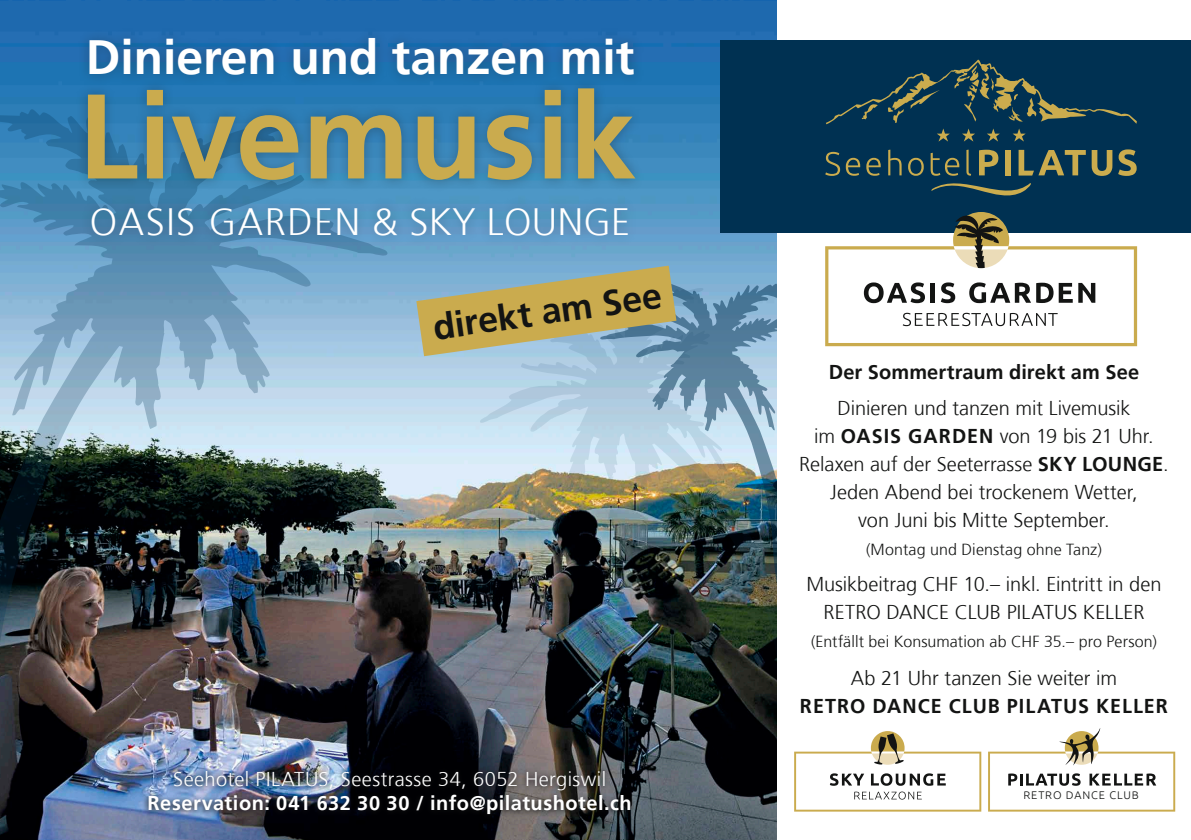
<style>
.page{position:relative;width:1191px;height:840px;background:#fff}
.page>*{position:absolute;margin:0;border:0;box-sizing:border-box;transform-origin:0 0}
.t1{font:700 120px "Frutiger LT Std";color:#caab4e}
.t2{font:700 48px "Frutiger LT Std";color:#fff}
.t3{font:300 38px "Frutiger LT Std";letter-spacing:.04em;color:#fff}
.t4{font:700 35.8px "Frutiger LT Std";color:#131413}
.t5{font:300 20px/28px "Frutiger LT Std";color:#131413;text-align:center}
.t6{font:700 20px "Frutiger LT Std";letter-spacing:.025em;color:#fff}
.t7{font:300 20px "Frutiger LT Std";letter-spacing:.02em;color:#fff}
.t8{font:700 20px "Frutiger LT Std";letter-spacing:.05em;color:#131413}
.t9{font:700 20px "Frutiger LT Std";letter-spacing:.005em;color:#131413}
.t10{font:300 16px "Frutiger LT Std";letter-spacing:.01em;color:#131413}
.t11{font:300 11px "Ubuntu";letter-spacing:.08em;color:#131413}
.s1{font-weight:700}
</style>
<div class="page">
<img style="left:0;top:0;width:777px;height:839px">
<div style="left:720px;top:40px;width:471px;height:192px;background:#003152"></div>
<svg style="left:826px;top:60px;width:311px;height:81px"></svg>
<svg style="left:825px;top:152px;width:35px;height:24px"></svg>
<svg style="left:866px;top:158px;width:14px;height:18px"></svg>
<svg style="left:888px;top:149px;width:13px;height:26px"></svg>
<svg style="left:908px;top:158px;width:15px;height:18px"></svg>
<svg style="left:1091px;top:150px;width:21px;height:26px"></svg>
<svg style="left:1118px;top:149px;width:18px;height:27px"></svg>
<svg style="left:930px;top:149px;width:155px;height:47px"></svg>
<svg style="left:825px;top:212px;width:312px;height:134px"></svg>
<svg style="left:988px;top:728px;width:187px;height:83px"></svg>
<svg style="left:794px;top:731px;width:187px;height:80px"></svg>
<img style="left:479px;top:356px;width:298px;height:400px">
<img style="left:600px;top:279px;width:177px;height:329px">
<img style="left:0;top:108px;width:388px;height:715px">
<div style="left:76px;top:27px;width:569px;height:219px;background:#131413;opacity:.3"></div>
<svg style="left:416px;top:265px;width:260px;height:91px;background:#adad83"></svg>
<img style="left:142px;top:764px;width:494px;height:56px">
<h2 class="t2" style="left:86px;top:29px;width:550px">Dinieren und tanzen mit</h2>
<h1 class="t1" style="left:78px;top:66px;width:559px">Livemusik</h1>
<h3 class="t3" style="left:90px;top:200px;width:542px">OASIS GARDEN &amp; SKY LOUNGE</h3>
<h3 class="t4" style="left:430px;top:306px;width:232px;rotate:-8deg">direkt am See</h3>
<p class="t7" style="left:173px;top:767px;width:434px">Seehotel PILATUS, Seestrasse 34, 6052 Hergiswil</p>
<p class="t6" style="left:148px;top:790px;width:485px">Reservation: 041 632 30 30 / info@pilatushotel.ch</p>
<p class="t9" style="left:828px;top:360px;width:312px">Der Sommertraum direkt am See</p>
<p class="t5" style="left:799px;top:394px;width:371px">Dinieren und tanzen mit Livemusik<br>im <span class="s1">OASIS GARDEN</span> von 19 bis 21 Uhr.<br>Relaxen auf der Seeterrasse <span class="s1">SKY LOUNGE</span>.<br>Jeden Abend bei trockenem Wetter,<br>von Juni bis Mitte September.</p>
<p class="t10" style="left:866px;top:540px;width:237px">(Montag und Dienstag ohne Tanz)</p>
<p class="t5" style="left:806px;top:570px;width:357px">Musikbeitrag CHF 10.– inkl. Eintritt in den<br>RETRO DANCE CLUB PILATUS KELLER</p>
<p class="t10" style="left:811px;top:632px;width:347px">(Entfällt bei Konsumation ab CHF 35.– pro Person)</p>
<p class="t5" style="left:851px;top:664px;width:268px">Ab 21 Uhr tanzen Sie weiter im</p>
<p class="t8" style="left:800px;top:694px;width:369px">RETRO DANCE CLUB PILATUS KELLER</p>
<p class="t11" style="left:1023px;top:788px;width:117px">RETRO DANCE CLUB</p>
</div>
